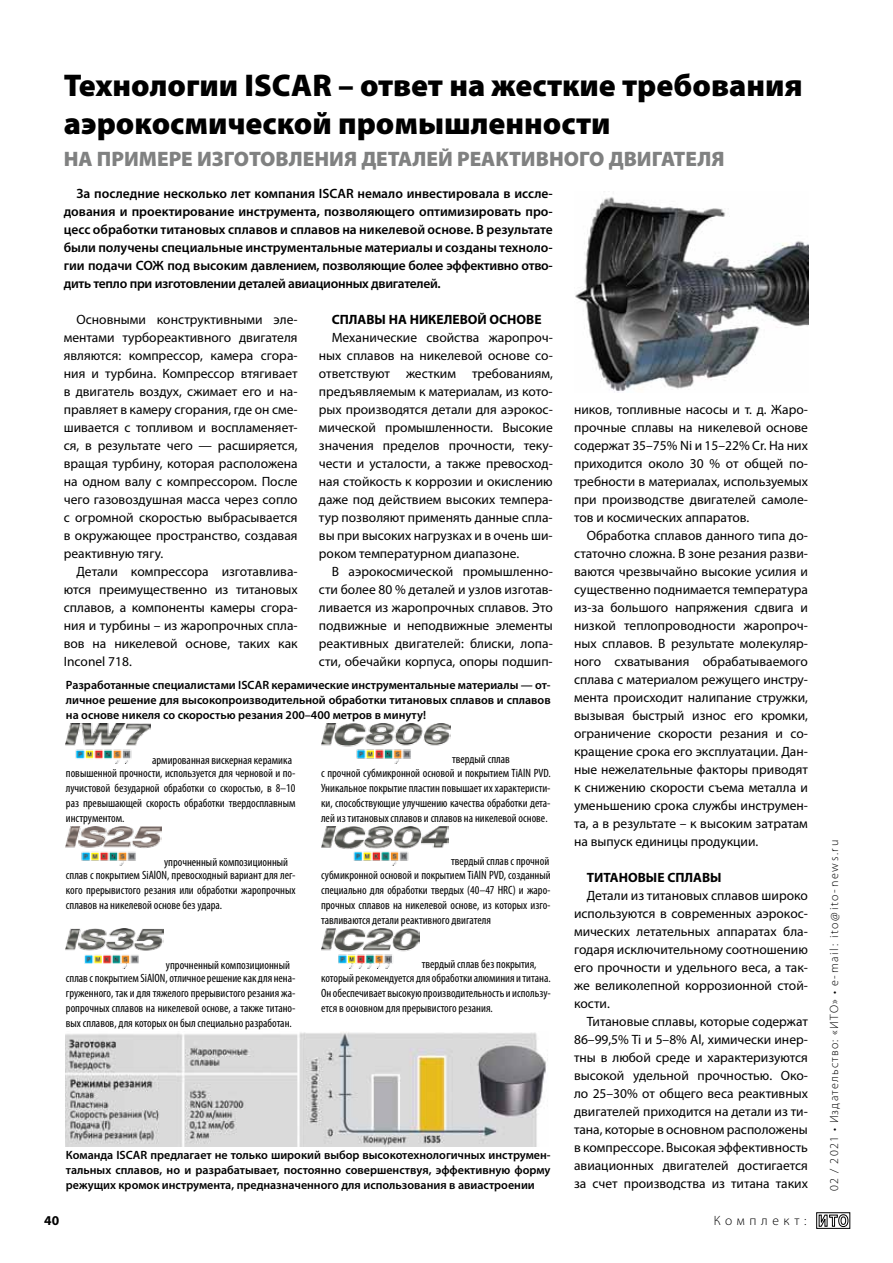
<style>
.page{position:relative;width:893px;height:1263px;background:#fff}
.page>*{position:absolute;margin:0;border:0;box-sizing:border-box;transform-origin:0 0}
.t1{font:900 31.5px/37.8px "Myriad Pro";color:#000}
.t2{font:900 21px "Myriad Pro";color:#808181}
.t3{font:13.5px/18px "Myriad Pro";color:#000;text-align:justify}
.t4{font:600 13.5px/18px "Myriad Pro";letter-spacing:-.02em;color:#000;text-align:justify}
.t5{font:700 13.5px "Myriad Pro";color:#000}
.t6{font:300 13.5px "Myriad Pro";letter-spacing:.34em;color:#000}
.t7{font:condensed 12px/15px "Myriad Pro";color:#000;text-align:justify}
.t8{font:600 12px/15px "Myriad Pro";color:#000;text-align:justify}
.t9{font:300 12px "Myriad Pro";letter-spacing:.105em;color:#000}
</style>
<div class="page">
<div style="left:816px;top:1212px;width:34px;height:16px;border:1px solid #000"></div>
<svg style="left:819px;top:1214px;width:29px;height:13px"></svg>
<img style="left:66px;top:724px;width:84px;height:40px">
<img style="left:321px;top:724px;width:129px;height:39px">
<img style="left:66px;top:826px;width:96px;height:40px">
<img style="left:321px;top:826px;width:128px;height:39px">
<img style="left:66px;top:928px;width:98px;height:41px">
<img style="left:321px;top:928px;width:99px;height:40px">
<img style="left:66px;top:1032px;width:482px;height:114px">
<img style="left:575px;top:191px;width:233px;height:200px">
<h1 class="t1" style="left:64px;top:65px;width:740px">Технологии ISCAR – ответ на жесткие требования аэрокосмической промышленности</h1>
<h2 class="t2" style="left:64px;top:145px;width:662px">НА ПРИМЕРЕ ИЗГОТОВЛЕНИЯ ДЕТАЛЕЙ РЕАКТИВНОГО ДВИГАТЕЛЯ</h2>
<p class="t4" style="left:64px;top:184px;width:491px;text-indent:13px">За последние несколько лет компания ISCAR немало инвестировала в иссле&shy;дования и проектирование инструмента, позволяющего оптимизировать про&shy;цесс обработки титановых сплавов и сплавов на никелевой основе. В результате были получены специальные инструментальные материалы и созданы техноло&shy;гии подачи СОЖ под высоким давлением, позволяющие более эффективно отво&shy;дить тепло при изготовлении деталей авиационных двигателей.</p>
<p class="t3" style="left:64px;top:310px;width:235px;text-indent:13px">Основными конструктивными эле&shy;ментами турбореактивного двигателя являются: компрессор, камера сгора&shy;ния и турбина. Компрессор втягивает в двигатель воздух, сжимает его и на&shy;правляет в камеру сгорания, где он сме&shy;шивается с топливом и воспламеняет&shy;ся, в результате чего — расширяется, вращая турбину, которая расположена на одном валу с компрессором. После чего газовоздушная масса через сопло с огромной скоростью выбрасывается в окружающее пространство, создавая реактивную тягу.</p>
<p class="t3" style="left:64px;top:562px;width:235px;text-indent:13px">Детали компрессора изготавлива&shy;ются преимущественно из титановых сплавов, а компоненты камеры сгора&shy;ния и турбины – из жаропрочных спла&shy;вов на никелевой основе, таких как Inconel 718.</p>
<p class="t5" style="left:332px;top:311px;width:211px">СПЛАВЫ НА НИКЕЛЕВОЙ ОСНОВЕ</p>
<p class="t3" style="left:319px;top:328px;width:235px;text-indent:13px">Механические свойства жаропроч&shy;ных сплавов на никелевой основе со&shy;ответствуют жестким требованиям, предъявляемым к материалам, из кото&shy;рых производятся детали для аэрокос&shy;мической промышленности. Высокие значения пределов прочности, теку&shy;чести и усталости, а также превосход&shy;ная стойкость к коррозии и окислению даже под действием высоких темпера&shy;тур позволяют применять данные спла&shy;вы при высоких нагрузках и в очень ши&shy;роком температурном диапазоне.</p>
<p class="t3" style="left:319px;top:562px;width:235px;text-indent:13px">В аэрокосмической промышленно&shy;сти более 80 % деталей и узлов изготав&shy;ливается из жаропрочных сплавов. Это подвижные и неподвижные элементы реактивных двигателей: блиски, лопа&shy;сти, обечайки корпуса, опоры подшип-</p>
<p class="t8" style="left:66px;top:677px;width:486px">Разработанные специалистами ISCAR керамические инструментальные материалы — от&shy;личное решение для высокопроизводительной обработки титановых сплавов и сплавов на основе никеля со скоростью резания 200–400 метров в минуту!</p>
<p class="t7" style="left:152px;top:752px;width:141px">армированная вискерная керамика</p>
<p class="t7" style="left:452px;top:751px;width:59px">твердый сплав</p>
<p class="t7" style="left:66px;top:765px;width:231px">повышенной прочности, используется для черновой и по&shy;лучистовой безударной обработки со скоростью, в 8–10 раз превышающей скорость обработки твердосплавным инструментом.</p>
<p class="t7" style="left:321px;top:765px;width:231px">с прочной субмикронной основой и покрытием TiAlN PVD.<br>Уникальное покрытие пластин повышает их характеристи&shy;ки, способствующие улучшению качества обработки дета&shy;лей из титановых сплавов и сплавов на никелевой основе.</p>
<p class="t7" style="left:164px;top:854px;width:126px">упрочненный композиционный</p>
<p class="t7" style="left:451px;top:854px;width:100px">твердый сплав с прочной</p>
<p class="t7" style="left:66px;top:867px;width:231px">сплав с покрытием SiAlON, превосходный вариант для лег&shy;кого прерывистого резания или обработки жаропрочных сплавов на никелевой основе без удара.</p>
<p class="t7" style="left:321px;top:867px;width:231px">субмикронной основой и покрытием TiAlN PVD, созданный специально для обработки твердых (40–47 HRC) и жаро&shy;прочных сплавов на никелевой основе, из которых изго&shy;тавливаются детали реактивного двигателя</p>
<p class="t7" style="left:166px;top:957px;width:126px">упрочненный композиционный</p>
<p class="t7" style="left:422px;top:957px;width:116px">твердый сплав без покрытия,</p>
<p class="t7" style="left:66px;top:970px;width:231px">сплав с покрытием SiAlON, отличное решение как для нена&shy;груженного, так и для тяжелого прерывистого резания жа&shy;ропрочных сплавов на никелевой основе, а также титано&shy;вых сплавов, для которых он был специально разработан.</p>
<p class="t7" style="left:321px;top:970px;width:231px">который рекомендуется для обработки алюминия и титана.<br>Он обеспечивает высокую производительность и использу&shy;ется в основном для прерывистого резания.</p>
<p class="t8" style="left:66px;top:1147px;width:486px">Команда ISCAR предлагает не только широкий выбор высокотехнологичных инструмен&shy;тальных сплавов, но и разрабатывает, постоянно совершенствуя, эффективную форму режущих кромок инструмента, предназначенного для использования в авиастроении</p>
<p class="t5" style="left:44px;top:1212px;width:16px">40</p>
<p class="t3" style="left:574px;top:400px;width:235px">ников, топливные насосы и т. д. Жаро&shy;прочные сплавы на никелевой основе содержат 35–75% Ni и 15–22% Cr. На них приходится около 30 % от общей по&shy;требности в материалах, используемых при производстве двигателей самоле&shy;тов и космических аппаратов.</p>
<p class="t3" style="left:574px;top:526px;width:235px;text-indent:13px">Обработка сплавов данного типа до&shy;статочно сложна. В зоне резания разви&shy;ваются чрезвычайно высокие усилия и существенно поднимается температура из-за большого напряжения сдвига и низкой теплопроводности жаропроч&shy;ных сплавов. В результате молекуляр&shy;ного схватывания обрабатываемого сплава с материалом режущего инстру&shy;мента происходит налипание стружки, вызывая быстрый износ его кромки, ограничение скорости резания и со&shy;кращение срока его эксплуатации. Дан&shy;ные нежелательные факторы приводят к снижению скорости съема металла и уменьшению срока службы инструмен&shy;та, а в результате – к высоким затратам на выпуск единицы продукции.</p>
<p class="t5" style="left:587px;top:868px;width:136px">ТИТАНОВЫЕ СПЛАВЫ</p>
<p class="t3" style="left:574px;top:886px;width:235px;text-indent:13px">Детали из титановых сплавов широко используются в современных аэрокос&shy;мических летательных аппаратах бла&shy;годаря исключительному соотношению его прочности и удельного веса, а так&shy;же великолепной коррозионной стой&shy;кости.</p>
<p class="t3" style="left:574px;top:1012px;width:235px;text-indent:13px">Титановые сплавы, которые содержат 86–99,5% Ti и 5–8% Al, химически инер&shy;тны в любой среде и характеризуются высокой удельной прочностью. Око&shy;ло 25–30% от общего веса реактивных двигателей приходится на детали из ти&shy;тана, которые в основном расположены в компрессоре. Высокая эффективность авиационных двигателей достигается за счет производства из титана таких</p>
<p class="t6" style="left:714px;top:1213px;width:94px">Комплект:</p>
<p class="t9" style="left:827px;top:1191px;width:352px;rotate:-90deg">02 / 2021 • Издательство: «ИТО» • e-mail: ito@ito-news.ru</p>
</div>
